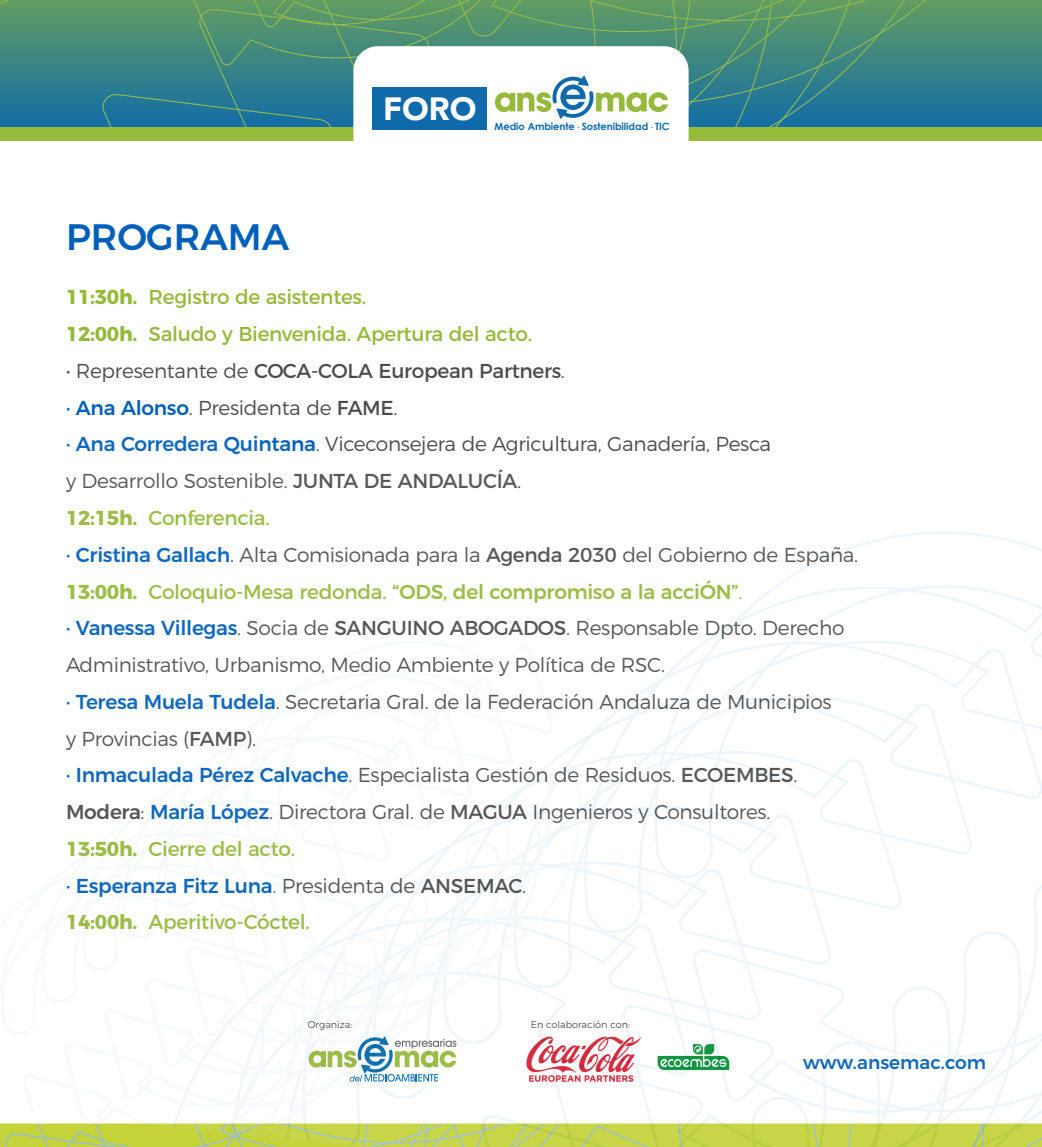
<style>
.page{position:relative;width:1042px;height:1147px;background:#fff}
.page>*{position:absolute;margin:0;border:0;box-sizing:border-box;transform-origin:0 0}
.t1{font:500 36.75px "Montserrat";color:#005fb9}
.t2{font:900 32.2px "Avenir";color:#fff}
.t3{font:300 20.12px/36.8px "Montserrat";letter-spacing:-.015em;color:#4d4c4d}
.t4{font:500 18.55px "Montserrat";color:#005fb9}
.t5{font:700 9.97px "Century Gothic";letter-spacing:-.005em;color:#0f6aab}
.t6{font:300 9.62px "Montserrat";color:#4d4c4d}
.s1{font-family:"Myriad Pro";font-weight:400}
.s2{font-weight:700;color:#96b83b}
.s3{font-weight:400;color:#96b83b}
.s4{font-weight:500}
.s5{font-weight:400}
.s6{font-weight:500;color:#005fb9}
.s7{font-weight:500;color:#96b83b}
.s8{color:#96b83b}
.s9{color:#737377}
</style>
<div class="page">
<div style="left:0;top:0;width:1042px;height:141px;background:#96bb39"></div>
<svg style="left:967px;top:67px;width:75px;height:57px;background:#267893"></svg>
<svg style="left:870px;top:67px;width:97px;height:60px;background:#257894"></svg>
<svg style="left:774px;top:67px;width:96px;height:60px;background:#297a91"></svg>
<svg style="left:688px;top:67px;width:86px;height:60px;background:#2c7c91"></svg>
<svg style="left:0;top:0;width:353px;height:127px;background:#307f8b"></svg>
<svg style="left:185px;top:0;width:857px;height:67px;background:#52936f"></svg>
<svg style="left:0;top:0;width:131px;height:29px;background:#599769"></svg>
<div style="left:353px;top:46px;width:335px;height:119px;background:#fff;border-radius:24px"></div>
<svg style="left:495px;top:76px;width:173px;height:43px"></svg>
<div style="left:372px;top:87px;width:114px;height:42px;background:#0f6aab"></div>
<svg style="left:410px;top:1077px;width:70px;height:70px"></svg>
<svg style="left:480px;top:1013px;width:71px;height:134px"></svg>
<svg style="left:551px;top:846px;width:70px;height:301px"></svg>
<svg style="left:585px;top:684px;width:68px;height:270px"></svg>
<svg style="left:621px;top:801px;width:421px;height:346px"></svg>
<svg style="left:653px;top:531px;width:389px;height:372px"></svg>
<svg style="left:692px;top:745px;width:350px;height:373px"></svg>
<svg style="left:0;top:1123px;width:22px;height:24px"></svg>
<svg style="left:22px;top:1123px;width:315px;height:24px"></svg>
<svg style="left:63px;top:1114px;width:315px;height:32px"></svg>
<svg style="left:177px;top:1077px;width:241px;height:37px"></svg>
<svg style="left:193px;top:1045px;width:264px;height:32px"></svg>
<svg style="left:212px;top:1013px;width:288px;height:32px"></svg>
<svg style="left:239px;top:985px;width:303px;height:28px"></svg>
<svg style="left:267px;top:740px;width:315px;height:246px"></svg>
<h1 class="t1" style="left:66px;top:208px;width:225px">PROGRAMA</h1>
<h2 class="t2" style="left:383px;top:82px;width:95px">FORO</h2>
<p class="t5" style="left:494px;top:118px;width:177px">Medio Ambiente <span class="s1">·</span> Sostenibilidad <span class="s1">·</span> TIC</p>
<p class="t3" style="left:66px;top:277px;width:794px"><span class="s2">11:30h.</span> <span class="s3">Registro de asistentes.<br></span><span class="s2">12:00h.</span> <span class="s3">Saludo y Bienvenida. Apertura del acto.<br></span><span class="s4">·</span> Representante de <span class="s5">COCA-COLA European Partners</span>.<br><span class="s6">· Ana Alonso</span>. Presidenta de <span class="s5">FAME</span>.<br><span class="s6">· Ana Corredera Quintana</span>. Viceconsejera de Agricultura, Ganadería, Pesca<br>y Desarrollo Sostenible. <span class="s5">JUNTA DE ANDALUCÍA</span>.<br><span class="s2">12:15h.</span> <span class="s3">Conferencia.<br></span><span class="s6">· Cristina Gallach</span>. Alta Comisionada para la <span class="s5">Agenda 2030</span> del Gobierno de España.<br><span class="s2">13:00h.</span> <span class="s3">Coloquio-Mesa redonda.</span> <span class="s7">“ODS, del compromiso a la acciÓN”</span><span class="s8">.<br></span><span class="s6">· Vanessa Villegas</span>. Socia de <span class="s5">SANGUINO ABOGADOS</span>. Responsable Dpto. Derecho Administrativo, Urbanismo, Medio Ambiente y Política de RSC.<br><span class="s6">· Teresa Muela Tudela</span>. Secretaria Gral. de la Federación Andaluza de Municipios<br>y Provincias (<span class="s5">FAMP</span>).<br><span class="s6">· Inmaculada Pérez Calvache</span>. Especialista Gestión de Residuos. <span class="s5">ECOEMBES</span>.<br><span class="s4">Modera</span>: <span class="s6">María López</span>. Directora Gral. de <span class="s5">MAGUA</span> Ingenieros y Consultores.<br><span class="s2">13:50h.</span> <span class="s3">Cierre del acto.<br></span><span class="s6">· Esperanza Fitz Luna</span><span class="s9">.</span> Presidenta de <span class="s5">ANSEMAC</span>.<br><span class="s2">14:00h.</span> <span class="s3">Aperitivo-Cóctel.</span></p>
<p class="t6" style="left:308px;top:1017px;width:46px">Organiza:</p>
<p class="t6" style="left:531px;top:1017px;width:101px">En colaboración con:</p>
<p class="t4" style="left:803px;top:1048px;width:184px">www.ansemac.com</p>
</div>
